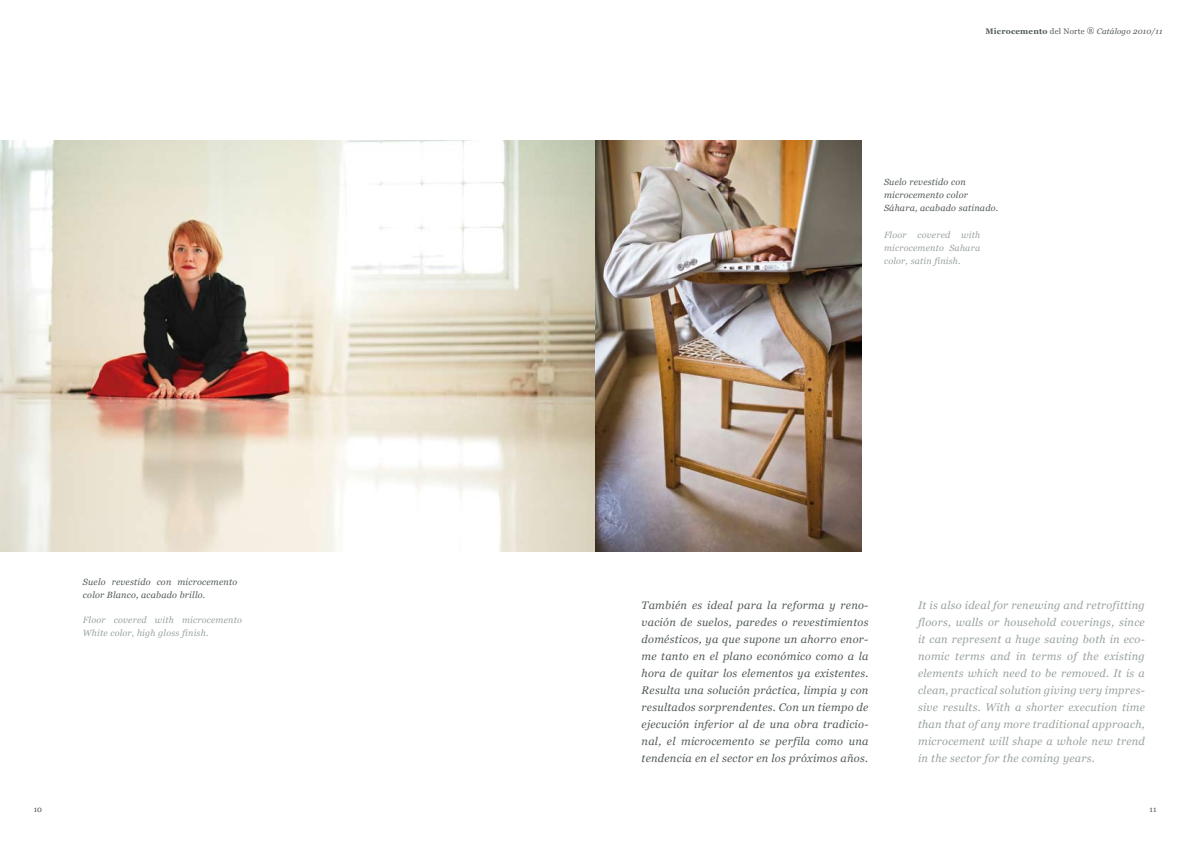
<style>
.page{position:relative;width:1191px;height:842px;background:#fff}
.page>*{position:absolute;margin:0;border:0;box-sizing:border-box;transform-origin:0 0}
.t1{font:italic 11px/17px "Georgia";letter-spacing:.025em;color:#535c55;text-align:justify}
.t2{font:italic 11px/17px "Georgia";letter-spacing:.025em;color:#99a49c;text-align:justify}
.t3{font:italic 9px/13px "Georgia";letter-spacing:.025em;color:#535c55}
.t4{font:italic 9px/13px "Georgia";letter-spacing:.025em;color:#99a49c;text-align:justify}
.t5{font:italic 8px "Georgia";letter-spacing:.025em;color:#535c55}
.t6{font:8px "Georgia";color:#535c55}
.s1{font-weight:700;font-style:normal}
.s2{font-style:normal}
</style>
<div class="page">
<img style="left:0;top:141px;width:861px;height:411px">
<p class="t5" style="left:985px;top:27px;width:179px"><span class="s1">Microcemento</span> <span class="s2">del Norte</span> ® Catálogo 2010/11</p>
<p class="t3" style="left:83px;top:576px;width:156px">Suelo revestido con microcemento color Blanco, acabado brillo.</p>
<p class="t4" style="left:83px;top:613px;width:160px">Floor covered with microcemento<br>White color, high gloss finish.</p>
<p class="t3" style="left:884px;top:175px;width:116px">Suelo revestido con microcemento color<br>Sáhara, acabado satinado.</p>
<p class="t4" style="left:884px;top:228px;width:98px">Floor covered with microcemento Sahara color, satin finish.</p>
<p class="t1" style="left:641px;top:597px;width:228px">También es ideal para la reforma y reno&shy;vación de suelos, paredes o revestimientos domésticos, ya que supone un ahorro enor&shy;me tanto en el plano económico como a la hora de quitar los elementos ya existentes.<br>Resulta una solución práctica, limpia y con resultados sorprendentes. Con un tiempo de ejecución inferior al de una obra tradicio&shy;nal, el microcemento se perfila como una tendencia en el sector en los próximos años.</p>
<p class="t2" style="left:918px;top:597px;width:228px">It is also ideal for renewing and retrofitting floors, walls or household coverings, since it can represent a huge saving both in eco&shy;nomic terms and in terms of the existing elements which need to be removed. It is a clean, practical solution giving very impres&shy;sive results. With a shorter execution time than that of any more traditional approach, microcement will shape a whole new trend in the sector for the coming years.</p>
<p class="t6" style="left:34px;top:804px;width:10px">10</p>
<p class="t6" style="left:1149px;top:804px;width:8px">11</p>
</div>
